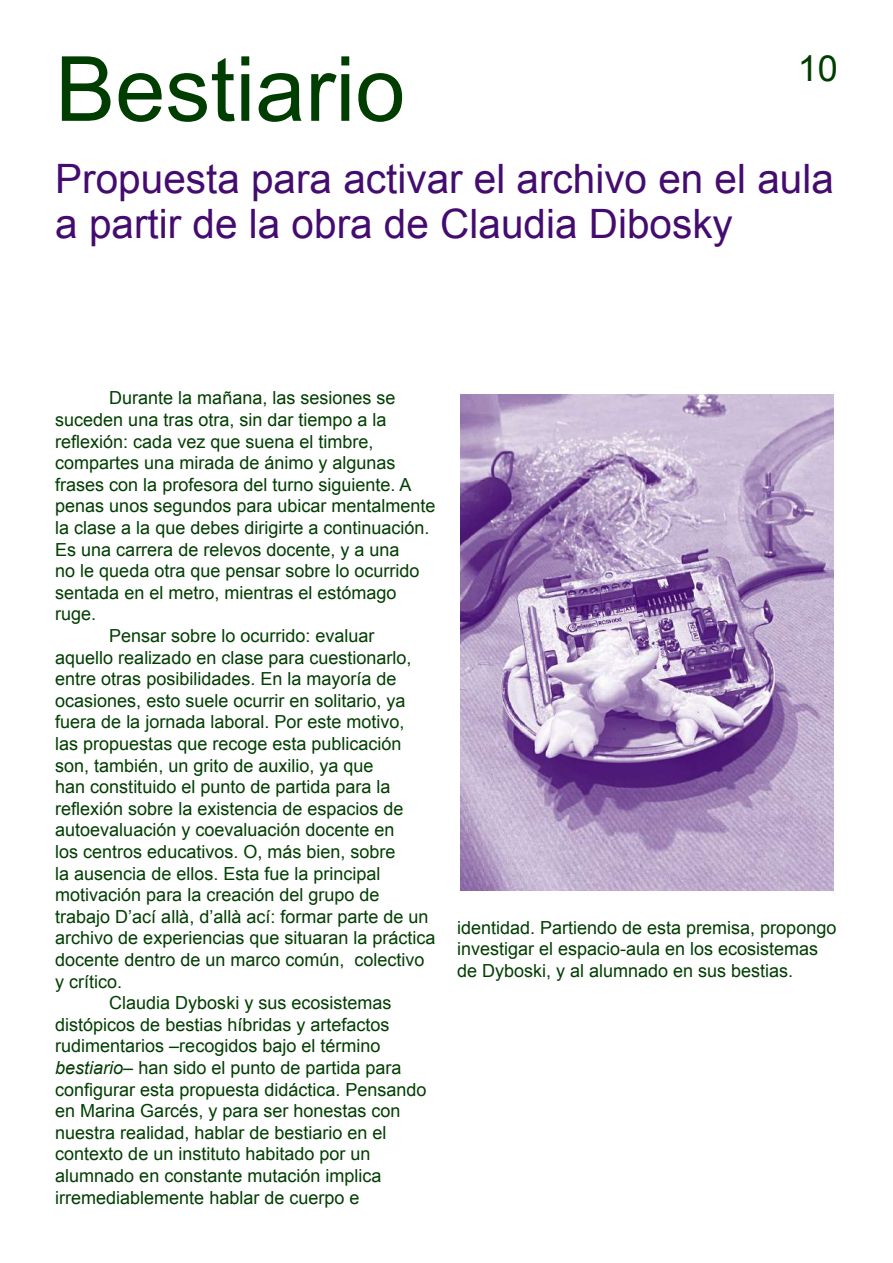
<style>
.page{position:relative;width:893px;height:1263px;background:#fff}
.page>*{position:absolute;margin:0;border:0;box-sizing:border-box;transform-origin:0 0}
.t1{font:90px "Arial";color:#003d00}
.t2{font:40.5px/45px "Arial";color:#440c6f}
.t3{font:36px "Arial";color:#003e00}
.t4{font:18px/21.6px "Arial";color:#003e00}
.s1{font-style:italic}
</style>
<div class="page">
<img style="left:461px;top:395px;width:373px;height:496px">
<h1 class="t1" style="left:55px;top:30px;width:352px">Bestiario</h1>
<h3 class="t3" style="left:798px;top:45px;width:42px">10</h3>
<h2 class="t2" style="left:55px;top:157px;width:780px">Propuesta para activar el archivo en el aula a partir de la obra de Claudia Dibosky</h2>
<p class="t4" style="left:109px;top:387px;width:288px">Durante la mañana, las sesiones se</p>
<p class="t4" style="left:55px;top:409px;width:333px">suceden una tras otra, sin dar tiempo a la</p>
<p class="t4" style="left:55px;top:431px;width:320px">reflexión: cada vez que suena el timbre,</p>
<p class="t4" style="left:55px;top:452px;width:342px">compartes una mirada de ánimo y algunas</p>
<p class="t4" style="left:55px;top:474px;width:358px">frases con la profesora del turno siguiente. A</p>
<p class="t4" style="left:55px;top:495px;width:382px">penas unos segundos para ubicar mentalmente</p>
<p class="t4" style="left:55px;top:517px;width:376px">la clase a la que debes dirigirte a continuación.</p>
<p class="t4" style="left:55px;top:539px;width:346px">Es una carrera de relevos docente, y a una</p>
<p class="t4" style="left:55px;top:560px;width:366px">no le queda otra que pensar sobre lo ocurrido</p>
<p class="t4" style="left:55px;top:582px;width:343px">sentada en el metro, mientras el estómago</p>
<p class="t4" style="left:55px;top:603px;width:43px">ruge.</p>
<p class="t4" style="left:109px;top:625px;width:267px">Pensar sobre lo ocurrido: evaluar</p>
<p class="t4" style="left:55px;top:647px;width:358px">aquello realizado en clase para cuestionarlo,</p>
<p class="t4" style="left:55px;top:668px;width:343px">entre otras posibilidades. En la mayoría de</p>
<p class="t4" style="left:55px;top:690px;width:352px">ocasiones, esto suele ocurrir en solitario, ya</p>
<p class="t4" style="left:55px;top:711px;width:351px">fuera de la jornada laboral. Por este motivo,</p>
<p class="t4" style="left:55px;top:733px;width:348px">las propuestas que recoge esta publicación</p>
<p class="t4" style="left:55px;top:755px;width:320px">son, también, un grito de auxilio, ya que</p>
<p class="t4" style="left:55px;top:776px;width:337px">han constituido el punto de partida para la</p>
<p class="t4" style="left:55px;top:798px;width:350px">reflexión sobre la existencia de espacios de</p>
<p class="t4" style="left:55px;top:819px;width:341px">autoevaluación y coevaluación docente en</p>
<p class="t4" style="left:55px;top:841px;width:342px">los centros educativos. O, más bien, sobre</p>
<p class="t4" style="left:55px;top:863px;width:327px">la ausencia de ellos. Esta fue la principal</p>
<p class="t4" style="left:55px;top:884px;width:326px">motivación para la creación del grupo de</p>
<p class="t4" style="left:55px;top:906px;width:375px">trabajo D’ací allà, d’allà ací: formar parte de un</p>
<p class="t4" style="left:55px;top:927px;width:382px">archivo de experiencias que situaran la práctica</p>
<p class="t4" style="left:55px;top:949px;width:371px">docente dentro de un marco común, colectivo</p>
<p class="t4" style="left:55px;top:971px;width:69px">y crítico.</p>
<p class="t4" style="left:109px;top:992px;width:284px">Claudia Dyboski y sus ecosistemas</p>
<p class="t4" style="left:55px;top:1014px;width:336px">distópicos de bestias híbridas y artefactos</p>
<p class="t4" style="left:55px;top:1035px;width:327px">rudimentarios –recogidos bajo el término</p>
<p class="t4" style="left:55px;top:1057px;width:348px"><span class="s1">bestiario</span>– han sido el punto de partida para</p>
<p class="t4" style="left:55px;top:1079px;width:373px">configurar esta propuesta didáctica. Pensando</p>
<p class="t4" style="left:55px;top:1100px;width:347px">en Marina Garcés, y para ser honestas con</p>
<p class="t4" style="left:55px;top:1122px;width:333px">nuestra realidad, hablar de bestiario en el</p>
<p class="t4" style="left:55px;top:1143px;width:317px">contexto de un instituto habitado por un</p>
<p class="t4" style="left:55px;top:1165px;width:328px">alumnado en constante mutación implica</p>
<p class="t4" style="left:55px;top:1187px;width:306px">irremediablemente hablar de cuerpo e</p>
<p class="t4" style="left:457px;top:917px;width:381px">identidad. Partiendo de esta premisa, propongo investigar el espacio-aula en los ecosistemas de Dyboski, y al alumnado en sus bestias.</p>
</div>
